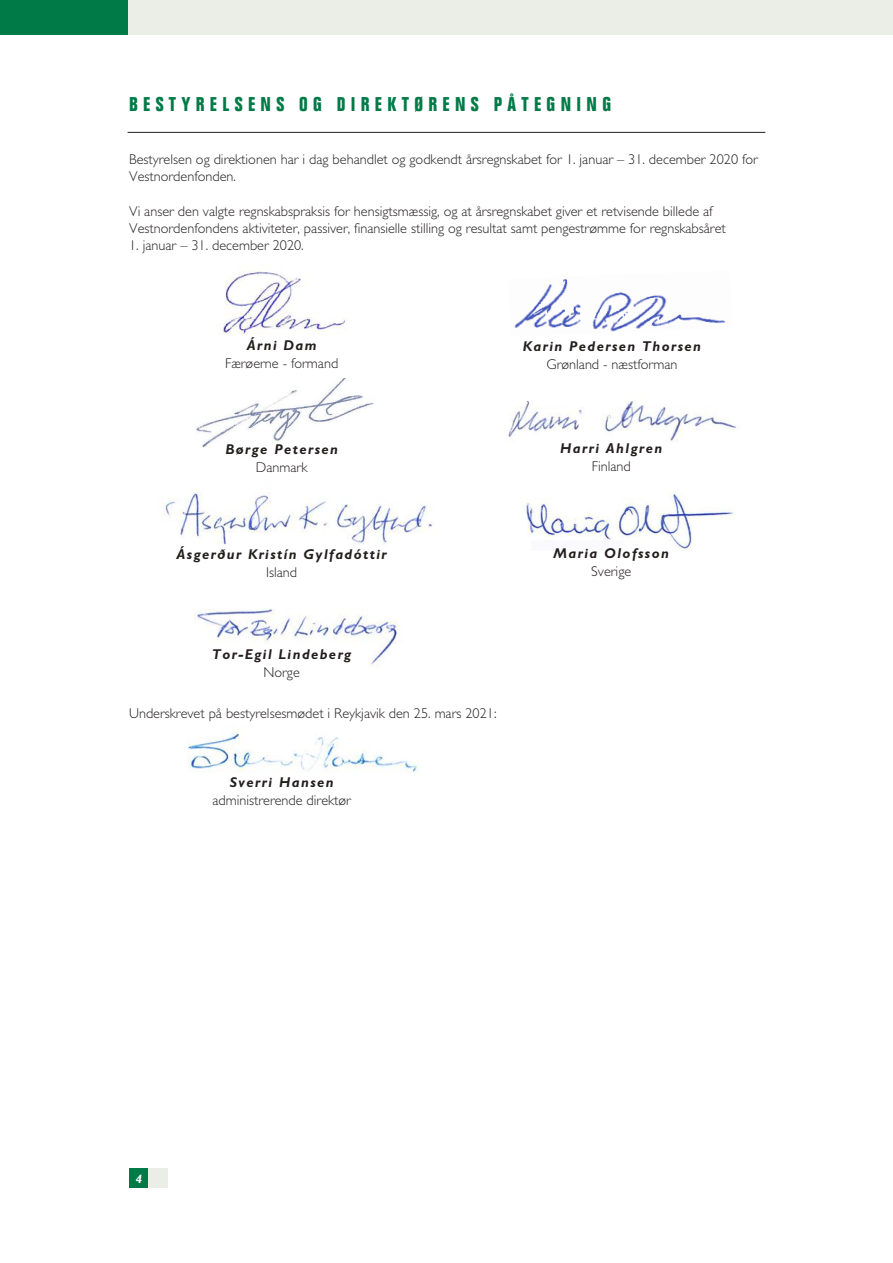
<style>
.page{position:relative;width:893px;height:1263px;background:#fff}
.page>*{position:absolute;margin:0;border:0;box-sizing:border-box;transform-origin:0 0}
.t1{font:700 condensed 19.5px "Folio IS";letter-spacing:.275em;color:#007a47}
.t2{font:300 14.25px/17.2px "Gill Sans IS";color:#241f1f}
.t3{font:italic 700 14.25px "Gill Sans IS";letter-spacing:.1em;color:#241f1f}
.t4{font:italic 700 12px "Gill Sans IS";color:#fff}
</style>
<div class="page">
<img style="left:525px;top:490px;width:209px;height:61px">
<div style="left:0;top:0;width:893px;height:34px;background:#ebeee7"></div>
<div style="left:0;top:0;width:128px;height:34px;background:#007a47"></div>
<div style="left:129px;top:1168px;width:19px;height:19px;background:#007a47"></div>
<div style="left:148px;top:1168px;width:19px;height:19px;background:#ebeee7"></div>
<hr style="left:892px;top:0;width:1px;height:34px;background:#007a47">
<hr style="left:128px;top:132px;width:637px;height:1px;background:#241f1f">
<img style="left:221px;top:271px;width:124px;height:64px">
<img style="left:196px;top:378px;width:178px;height:70px">
<img style="left:162px;top:490px;width:272px;height:55px">
<img style="left:195px;top:609px;width:205px;height:59px">
<img style="left:187px;top:729px;width:232px;height:44px">
<img style="left:514px;top:279px;width:211px;height:53px">
<img style="left:508px;top:401px;width:233px;height:41px">
<h1 class="t1" style="left:129px;top:94px;width:483px">BESTYRELSENS OG DIREKTØRENS PÅTEGNING</h1>
<p class="t2" style="left:129px;top:151px;width:630px">Bestyrelsen og direktionen har i dag behandlet og godkendt årsregnskabet for 1. januar – 31. december 2020 for<br>Vestnordenfonden.</p>
<p class="t2" style="left:129px;top:202px;width:598px">Vi anser den valgte regnskabspraksis for hensigtsmæssig, og at årsregnskabet giver et retvisende billede af<br>Vestnordenfondens aktiviteter, passiver, finansielle stilling og resultat samt pengestrømme for regnskabsåret</p>
<p class="t2" style="left:129px;top:237px;width:176px">1. januar – 31. december 2020.</p>
<p class="t3" style="left:247px;top:337px;width:71px">Árni Dam</p>
<p class="t2" style="left:225px;top:355px;width:115px">Færøerne - formand</p>
<p class="t3" style="left:523px;top:338px;width:180px">Karin Pedersen Thorsen</p>
<p class="t2" style="left:546px;top:356px;width:132px">Grønland - næstforman</p>
<p class="t3" style="left:225px;top:441px;width:114px">Børge Petersen</p>
<p class="t2" style="left:256px;top:459px;width:53px">Danmark</p>
<p class="t3" style="left:177px;top:545px;width:212px">Ásgerður Kristín Gylfadóttir</p>
<p class="t2" style="left:266px;top:563px;width:33px">Island</p>
<p class="t3" style="left:212px;top:645px;width:141px">Tor-Egil Lindeberg</p>
<p class="t2" style="left:264px;top:663px;width:38px">Norge</p>
<p class="t2" style="left:129px;top:705px;width:369px">Underskrevet på bestyrelsesmødet i Reykjavik den 25. mars 2021:</p>
<p class="t3" style="left:230px;top:774px;width:105px">Sverri Hansen</p>
<p class="t2" style="left:212px;top:792px;width:140px">administrerende direktør</p>
<p class="t3" style="left:560px;top:440px;width:104px">Harri Ahlgren</p>
<p class="t2" style="left:592px;top:458px;width:40px">Finland</p>
<p class="t3" style="left:553px;top:544px;width:117px">Maria Olofsson</p>
<p class="t2" style="left:591px;top:562px;width:41px">Sverige</p>
<p class="t4" style="left:136px;top:1171px;width:8px">4</p>
</div>
